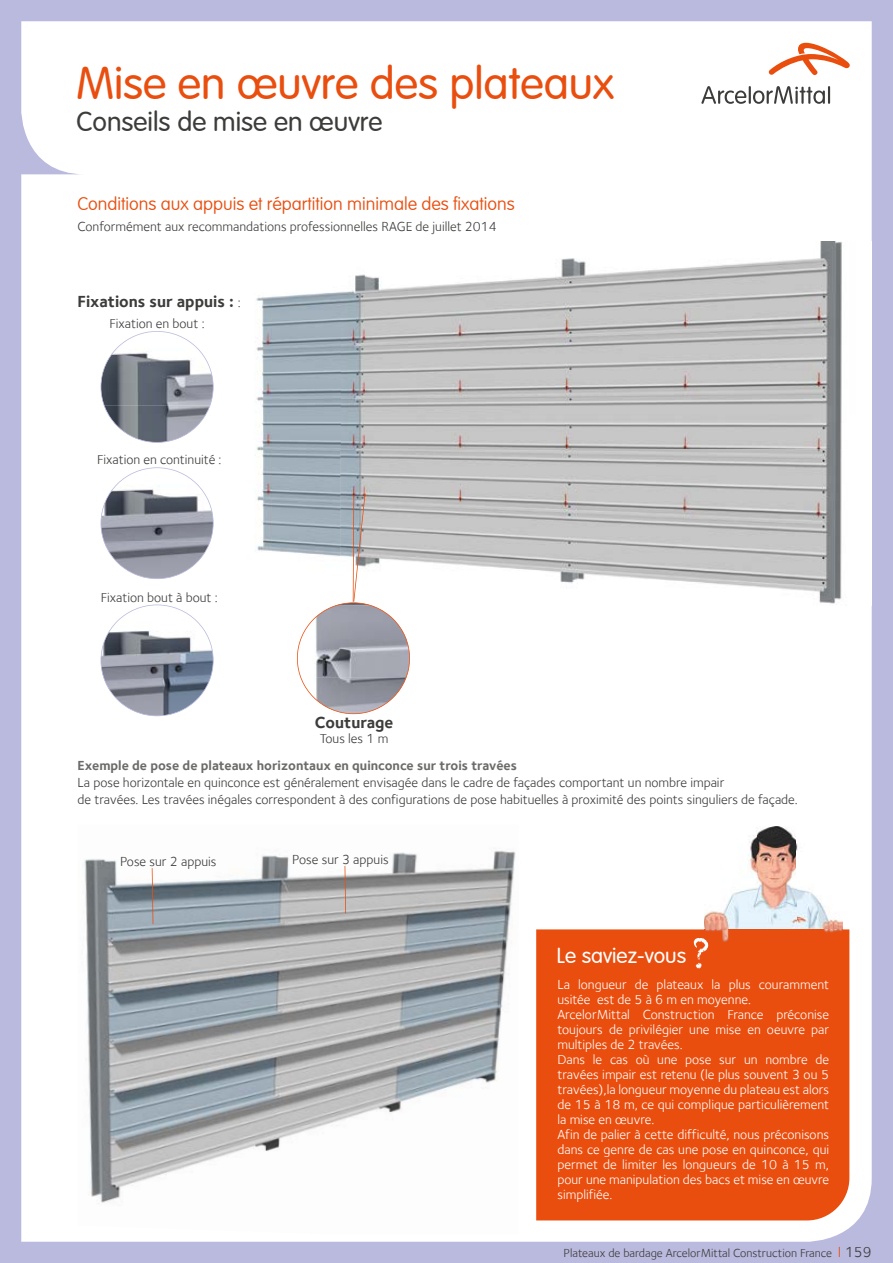
<style>
.page{position:relative;width:893px;height:1263px;background:#bab9de}
.page>*{position:absolute;margin:0;border:0;box-sizing:border-box;transform-origin:0 0}
.t1{font:300 45px "VAG Rounded";color:#e94e0f}
.t2{font:300 27px "VAG Rounded";color:#3c3c3b}
.t3{font:300 21.45px "VAG Rounded";color:#fff}
.t4{font:100 18px "VAG Rounded";color:#e94e0f}
.t5{font:700 16.5px "Foundry Sterling";color:#3c3c3b}
.t6{font:13.5px/15px "Foundry Sterling";color:#fff}
.t7{font:13.5px/16.2px "Foundry Sterling";color:#3c3c3b}
.t8{font:700 13.5px "Foundry Sterling";color:#6b6b6a}
.t9{font:12px "Foundry Sterling";color:#3c3c3b}
.s1{font-weight:400;font-size:13.5px}
.s2{font-size:15px;color:#e94e0f}
.s3{font-size:15px}
</style>
<div class="page">
<div style="left:21px;top:21px;width:851px;height:1221px;background:#fff"></div>
<img style="left:235px;top:242px;width:637px;height:364px">
<svg style="left:101px;top:331px;width:113px;height:112px;background:#a9acb3"></svg>
<svg style="left:101px;top:467px;width:113px;height:112px;background:#b1b3bb"></svg>
<svg style="left:101px;top:604px;width:113px;height:112px;background:#afb3bc"></svg>
<svg style="left:297px;top:494px;width:113px;height:220px;background:#c3c3c7"></svg>
<img style="left:78px;top:825px;width:441px;height:409px">
<svg style="left:152px;top:868px;width:1px;height:56px"></svg>
<svg style="left:345px;top:866px;width:1px;height:47px"></svg>
<div style="left:536px;top:929px;width:313px;height:291px;background:#e94e0f"></div>
<img style="left:705px;top:827px;width:137px;height:114px">
<svg style="left:693px;top:939px;width:15px;height:30px"></svg>
<svg style="left:769px;top:43px;width:81px;height:32px;background:#f8c8b5"></svg>
<svg style="left:701px;top:86px;width:129px;height:18px;background:#bfbfbf"></svg>
<h1 class="t1" style="left:77px;top:57px;width:539px">Mise en œuvre des plateaux</h1>
<h2 class="t2" style="left:77px;top:107px;width:307px">Conseils de mise en œuvre</h2>
<h3 class="t4" style="left:78px;top:193px;width:439px">Conditions aux appuis et répartition minimale des fixations</h3>
<p class="t7" style="left:78px;top:218px;width:421px">Conformément aux recommandations professionnelles RAGE de juillet 2014</p>
<p class="t5" style="left:78px;top:292px;width:164px">Fixations sur appuis : <span class="s1">:</span></p>
<p class="t7" style="left:110px;top:315px;width:97px">Fixation en bout :</p>
<p class="t7" style="left:97px;top:451px;width:126px">Fixation en continuité :</p>
<p class="t7" style="left:101px;top:590px;width:118px">Fixation bout à bout :</p>
<p class="t5" style="left:315px;top:713px;width:80px">Couturage</p>
<p class="t7" style="left:320px;top:730px;width:70px">Tous les 1 m</p>
<p class="t8" style="left:78px;top:758px;width:441px">Exemple de pose de plateaux horizontaux en quinconce sur trois travées</p>
<p class="t7" style="left:78px;top:775px;width:722px">La pose horizontale en quinconce est généralement envisagée dans le cadre de façades comportant un nombre impair<br>de travées. Les travées inégales correspondent à des configurations de pose habituelles à proximité des points singuliers de façade.</p>
<p class="t7" style="left:120px;top:853px;width:98px">Pose sur 2 appuis</p>
<p class="t7" style="left:292px;top:851px;width:98px">Pose sur 3 appuis</p>
<h3 class="t3" style="left:557px;top:943px;width:131px">Le saviez-vous</h3>
<p class="t6" style="left:557px;top:977px;width:273px">La longueur de plateaux la plus couramment usitée est de 5 à 6 m en moyenne.<br>ArcelorMittal Construction France préconise toujours de privilégier une mise en oeuvre par multiples de 2 travées.<br>Dans le cas où une pose sur un nombre de travées impair est retenu (le plus souvent 3 ou 5 travées),la longueur moyenne du plateau est alors de 15 à 18 m, ce qui complique particulièrement la mise en œuvre.<br>Afin de palier à cette difficulté, nous préconisons dans ce genre de cas une pose en quinconce, qui permet de limiter les longueurs de 10 à 15 m, pour une manipulation des bacs et mise en œuvre simplifiée.</p>
<p class="t9" style="left:564px;top:1246px;width:310px">Plateaux de bardage ArcelorMittal Construction France <span class="s2">I</span> <span class="s3">159</span></p>
</div>
